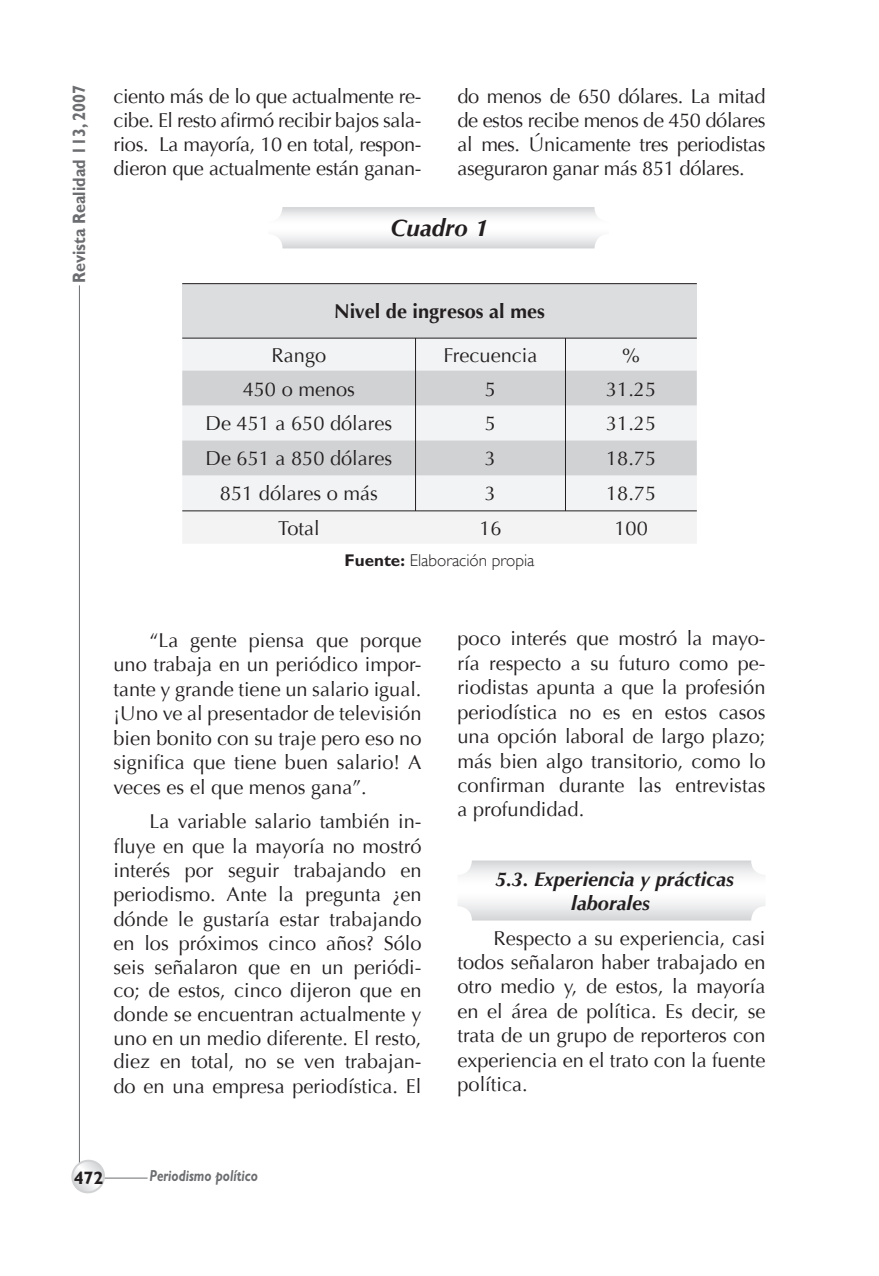
<style>
.page{position:relative;width:879px;height:1276px;background:#fff}
.page>*{position:absolute;margin:0;border:0;box-sizing:border-box;transform-origin:0 0}
.t1{font:italic 700 24px "Optima";color:#231f20}
.t2{font:20px/24.4px "Optima";color:#231f20;text-align:justify}
.t3{font:italic 700 20px/24.4px "Optima";color:#231f20;text-align:center}
.t4{font:700 20px "Optima";color:#231f20}
.t5{font:700 18px "Gill Sans";color:#6c6d70;scale:.9 1}
.t6{font:700 18px "Gill Sans";color:#231f20}
.t7{font:300 17px "Gill Sans";color:#231f20}
.t8{font:italic 700 16px "Gill Sans";color:#6c6d70;scale:.8 1}
.s1{font-weight:700}
</style>
<div class="page">
<hr style="left:79px;top:285px;width:1px;height:882px;background:#6c6d70">
<hr style="left:87px;top:1177px;width:60px;height:1px;background:#6c6d70">
<svg style="left:71px;top:1156px;width:35px;height:38px"></svg>
<svg style="left:457px;top:860px;width:308px;height:60px"></svg>
<svg style="left:268px;top:207px;width:341px;height:41px"></svg>
<div style="left:182px;top:284px;width:515px;height:54px;background:#dcdddf"></div>
<div style="left:182px;top:339px;width:515px;height:171px;background:#f2f3f4"></div>
<svg style="left:182px;top:370px;width:515px;height:105px;fill:#d1d2d4"></svg>
<div style="left:182px;top:511px;width:515px;height:32px;background:#f3f3f3"></div>
<hr style="left:182px;top:283px;width:515px;height:1px;background:#231f20">
<hr style="left:415px;top:339px;width:1px;height:31px;background:#231f20">
<hr style="left:565px;top:339px;width:1px;height:31px;background:#231f20">
<hr style="left:182px;top:338px;width:515px;height:1px;background:#231f20">
<hr style="left:415px;top:370px;width:1px;height:35px;background:#231f20">
<hr style="left:565px;top:370px;width:1px;height:35px;background:#231f20">
<hr style="left:415px;top:405px;width:1px;height:35px;background:#231f20">
<hr style="left:565px;top:405px;width:1px;height:35px;background:#231f20">
<hr style="left:415px;top:440px;width:1px;height:35px;background:#231f20">
<hr style="left:565px;top:440px;width:1px;height:35px;background:#231f20">
<hr style="left:415px;top:475px;width:1px;height:35px;background:#231f20">
<hr style="left:565px;top:475px;width:1px;height:35px;background:#231f20">
<hr style="left:182px;top:510px;width:383px;height:1px;background:#231f20">
<hr style="left:565px;top:510px;width:132px;height:1px;background:#231f20">
<p class="t5" style="left:73px;top:283px;width:221px;rotate:-90deg">Revista Realidad 113, 2007</p>
<p class="t2" style="left:113px;top:85px;width:309px">ciento más de lo que actualmente re&shy;cibe. El resto afirmó recibir bajos sala&shy;rios. La mayoría, 10 en total, respon&shy;dieron que actualmente están ganan-</p>
<p class="t2" style="left:457px;top:85px;width:309px">do menos de 650 dólares. La mitad de estos recibe menos de 450 dólares al mes. Únicamente tres periodistas aseguraron ganar más 851 dólares.</p>
<p class="t1" style="left:390px;top:214px;width:100px">Cuadro 1</p>
<p class="t4" style="left:334px;top:299px;width:212px">Nivel de ingresos al mes</p>
<p class="t2" style="left:272px;top:343px;width:56px">Rango</p>
<p class="t2" style="left:443px;top:343px;width:95px">Frecuencia</p>
<p class="t2" style="left:622px;top:343px;width:19px">%</p>
<p class="t2" style="left:243px;top:377px;width:114px">450 o menos</p>
<p class="t2" style="left:485px;top:377px;width:13px">5</p>
<p class="t2" style="left:606px;top:377px;width:52px">31.25</p>
<p class="t2" style="left:205px;top:412px;width:188px">De 451 a 650 dólares</p>
<p class="t2" style="left:485px;top:412px;width:13px">5</p>
<p class="t2" style="left:606px;top:412px;width:52px">31.25</p>
<p class="t2" style="left:205px;top:447px;width:188px">De 651 a 850 dólares</p>
<p class="t2" style="left:485px;top:447px;width:13px">3</p>
<p class="t2" style="left:606px;top:447px;width:52px">18.75</p>
<p class="t2" style="left:220px;top:481px;width:159px">851 dólares o más</p>
<p class="t2" style="left:485px;top:481px;width:13px">3</p>
<p class="t2" style="left:606px;top:481px;width:52px">18.75</p>
<p class="t2" style="left:278px;top:516px;width:43px">Total</p>
<p class="t2" style="left:479px;top:516px;width:24px">16</p>
<p class="t2" style="left:614px;top:516px;width:35px">100</p>
<p class="t7" style="left:344px;top:550px;width:191px"><span class="s1">Fuente:</span> Elaboración propia</p>
<p class="t2" style="left:113px;top:628px;width:309px;text-indent:36px">“La gente piensa que porque uno trabaja en un periódico impor&shy;tante y grande tiene un salario igual. ¡Uno ve al presentador de televisión bien bonito con su traje pero eso no significa que tiene buen salario! A veces es el que menos gana”.</p>
<p class="t2" style="left:113px;top:809px;width:309px;text-indent:36px">La variable salario también in&shy;fluye en que la mayoría no mostró interés por seguir trabajando en periodismo. Ante la pregunta ¿en dónde le gustaría estar trabajando en los próximos cinco años? Sólo seis señalaron que en un periódi&shy;co; de estos, cinco dijeron que en donde se encuentran actualmente y uno en un medio diferente. El resto, diez en total, no se ven trabajan&shy;do en una empresa periodística. El</p>
<p class="t2" style="left:457px;top:627px;width:309px">poco interés que mostró la mayo&shy;ría respecto a su futuro como pe&shy;riodistas apunta a que la profesión periodística no es en estos casos una opción laboral de largo plazo; más bien algo transitorio, como lo confirman durante las entrevistas a profundidad.</p>
<p class="t3" style="left:495px;top:866px;width:240px">5.3. Experiencia y prácticas laborales</p>
<p class="t2" style="left:457px;top:926px;width:309px;text-indent:36px">Respecto a su experiencia, casi todos señalaron haber trabajado en otro medio y, de estos, la mayoría en el área de política. Es decir, se trata de un grupo de reporteros con experiencia en el trato con la fuente política.</p>
<p class="t6" style="left:74px;top:1171px;width:31px">472</p>
<p class="t8" style="left:149px;top:1170px;width:137px">Periodismo político</p>
</div>
